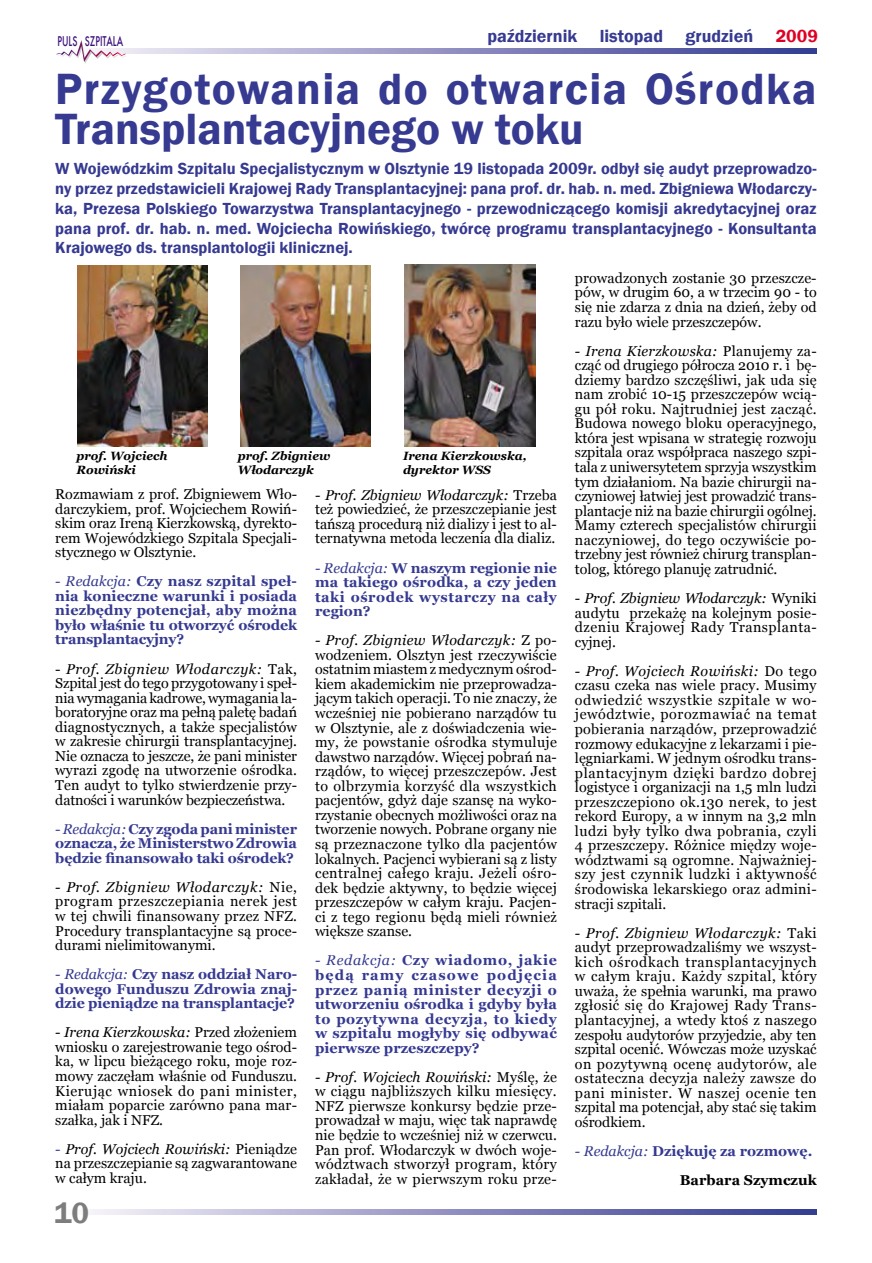
<style>
.page{position:relative;width:872px;height:1263px;background:#fff}
.page>*{position:absolute;margin:0;border:0;box-sizing:border-box;transform-origin:0 0}
.t1{font:600 45px/40.5px "Franklin Gothic";letter-spacing:.025em;color:#363a90}
.t2{font:600 30px "Franklin Gothic";color:#7d7d7d}
.t3{font:600 18px "Franklin Gothic";color:#363a90}
.t4{font:600 16.5px/19.8px "Franklin Gothic";color:#363a90;text-align:justify}
.t5{font:500 14.7px "Futura TEE";color:#3d107b;scale:.67 1}
.t6{font:14.25px/14.5px "Georgia";color:#000;text-align:justify}
.t7{font:700 14.25px/14.5px "Georgia";color:#363a90;text-align:justify}
.t8{font:italic 700 12px/13.5px "Georgia";color:#000}
.s1{color:#df0024}
.s2{font-weight:400;font-style:italic}
.s3{font-style:italic}
.s4{font-style:italic;color:#363a90}
.s5{color:#000}
</style>
<div class="page">
<svg style="left:126px;top:49px;width:691px;height:4px;background:#8d8dc0"></svg>
<svg style="left:89px;top:1210px;width:728px;height:4px;background:#9292c3"></svg>
<svg style="left:57px;top:40px;width:69px;height:23px"></svg>
<img style="left:240px;top:266px;width:131px;height:180px">
<img style="left:77px;top:265px;width:131px;height:182px">
<img style="left:404px;top:264px;width:131px;height:182px">
<p class="t5" style="left:57px;top:32px;width:100px">PULS SZPITALA</p>
<p class="t3" style="left:487px;top:25px;width:177px">październik listopad</p>
<p class="t3" style="left:685px;top:25px;width:134px">grudzień <span class="s1">2009</span></p>
<h1 class="t1" style="left:55px;top:69px;width:762px">Przygotowania do otwarcia Ośrodka<br>Transplantacyjnego w toku</h1>
<p class="t4" style="left:55px;top:159px;width:763px">W Wojewódzkim Szpitalu Specjalistycznym w Olsztynie 19 listopada 2009r. odbył się audyt przeprowadzo&shy;ny przez przedstawicieli Krajowej Rady Transplantacyjnej: pana prof. dr. hab. n. med. Zbigniewa Włodarczy&shy;ka, Prezesa Polskiego Towarzystwa Transplantacyjnego - przewodniczącego komisji akredytacyjnej oraz pana prof. dr. hab. n. med. Wojciecha Rowińskiego, twórcę programu transplantacyjnego - Konsultanta Krajowego ds. transplantologii klinicznej.</p>
<p class="t8" style="left:77px;top:449px;width:93px">prof. Wojciech<br>Rowiński</p>
<p class="t8" style="left:403px;top:449px;width:125px">Irena Kierzkowska, dyrektor WSS</p>
<p class="t8" style="left:238px;top:449px;width:94px">prof. Zbigniew<br>Włodarczyk</p>
<p class="t6" style="left:55px;top:487px;width:243px">Rozmawiam z prof. Zbigniewem Wło&shy;darczykiem, prof. Wojciechem Rowiń&shy;skim oraz Ireną Kierzkowską, dyrekto&shy;rem Wojewódzkiego Szpitala Specjali&shy;stycznego w Olsztynie.</p>
<p class="t7" style="left:55px;top:574px;width:243px"><span class="s2">- Redakcja:</span> Czy nasz szpital speł&shy;nia konieczne warunki i posiada niezbędny potencjał, aby można było właśnie tu otworzyć ośrodek transplantacyjny?</p>
<p class="t6" style="left:55px;top:661px;width:243px"><span class="s3">- Prof. Zbigniew Włodarczyk:</span> Tak, Szpital jest do tego przygotowany i speł&shy;nia wymagania kadrowe, wymagania la&shy;boratoryjne oraz ma pełną paletę badań diagnostycznych, a także specjalistów w zakresie chirurgii transplantacyjnej.<br>Nie oznacza to jeszcze, że pani minister wyrazi zgodę na utworzenie ośrodka.<br>Ten audyt to tylko stwierdzenie przy&shy;datności i warunków bezpieczeństwa.</p>
<p class="t7" style="left:55px;top:821px;width:243px"><span class="s2">- Redakcja:</span> Czy zgoda pani minister oznacza, że Ministerstwo Zdrowia będzie finansowało taki ośrodek?</p>
<p class="t6" style="left:55px;top:880px;width:243px"><span class="s3">- Prof. Zbigniew Włodarczyk:</span> Nie, program przeszczepiania nerek jest w tej chwili finansowany przez NFZ.<br>Procedury transplantacyjne są proce&shy;durami nielimitowanymi.</p>
<p class="t7" style="left:55px;top:967px;width:243px"><span class="s2">- Redakcja:</span> Czy nasz oddział Naro&shy;dowego Funduszu Zdrowia znaj&shy;dzie pieniądze na transplantacje?</p>
<p class="t6" style="left:55px;top:1025px;width:243px"><span class="s3">- Irena Kierzkowska:</span> Przed złożeniem wniosku o zarejestrowanie tego ośrod&shy;ka, w lipcu bieżącego roku, moje roz&shy;mowy zaczęłam właśnie od Funduszu.<br>Kierując wniosek do pani minister, miałam poparcie zarówno pana mar&shy;szałka, jak i NFZ.</p>
<p class="t6" style="left:55px;top:1141px;width:243px"><span class="s4">-</span> <span class="s3">Prof. Wojciech Rowiński:</span> Pieniądze na przeszczepianie są zagwarantowane w całym kraju.</p>
<h2 class="t2" style="left:54px;top:1195px;width:36px">10</h2>
<p class="t6" style="left:315px;top:487px;width:243px"><span class="s3">- Prof. Zbigniew Włodarczyk:</span> Trzeba też powiedzieć, że przeszczepianie jest tańszą procedurą niż dializy i jest to al&shy;ternatywna metoda leczenia dla dializ.</p>
<p class="t7" style="left:315px;top:560px;width:243px"><span class="s2">- Redakcja:</span> W naszym regionie nie ma takiego ośrodka, a czy jeden taki ośrodek wystarczy na cały region?</p>
<p class="t6" style="left:315px;top:633px;width:243px"><span class="s3">- Prof. Zbigniew Włodarczyk:</span> Z po&shy;wodzeniem. Olsztyn jest rzeczywiście ostatnim miastem z medycznym ośrod&shy;kiem akademickim nie przeprowadza&shy;jącym takich operacji. To nie znaczy, że wcześniej nie pobierano narządów tu w Olsztynie, ale z doświadczenia wie&shy;my, że powstanie ośrodka stymuluje dawstwo narządów. Więcej pobrań na&shy;rządów, to więcej przeszczepów. Jest to olbrzymia korzyść dla wszystkich pacjentów, gdyż daje szansę na wyko&shy;rzystanie obecnych możliwości oraz na tworzenie nowych. Pobrane organy nie są przeznaczone tylko dla pacjentów lokalnych. Pacjenci wybierani są z listy centralnej całego kraju. Jeżeli ośro&shy;dek będzie aktywny, to będzie więcej przeszczepów w całym kraju. Pacjen&shy;ci z tego regionu będą mieli również większe szanse.</p>
<p class="t7" style="left:315px;top:953px;width:243px"><span class="s2">- Redakcja:</span> Czy wiadomo, jakie będą ramy czasowe podjęcia przez panią minister decyzji o utworzeniu ośrodka i gdyby była to pozytywna decyzja, to kiedy w szpitalu mogłyby się odbywać pierwsze przeszczepy?</p>
<p class="t6" style="left:315px;top:1069px;width:243px"><span class="s3">- Prof. Wojciech Rowiński:</span> Myślę, że w ciągu najbliższych kilku miesięcy.<br>NFZ pierwsze konkursy będzie prze&shy;prowadzał w maju, więc tak naprawdę nie będzie to wcześniej niż w czerwcu.<br>Pan prof. Włodarczyk w dwóch woje&shy;wództwach stworzył program, który zakładał, że w pierwszym roku prze-</p>
<p class="t6" style="left:575px;top:271px;width:243px">prowadzonych zostanie 30 przeszcze&shy;pów, w drugim 60, a w trzecim 90 - to się nie zdarza z dnia na dzień, żeby od razu było wiele przeszczepów.</p>
<p class="t6" style="left:575px;top:343px;width:243px"><span class="s3">- Irena Kierzkowska:</span> Planujemy za&shy;cząć od drugiego półrocza 2010 r. i bę&shy;dziemy bardzo szczęśliwi, jak uda się nam zrobić 10-15 przeszczepów wcią&shy;gu pół roku. Najtrudniej jest zacząć.<br>Budowa nowego bloku operacyjnego, która jest wpisana w strategię rozwoju szpitala oraz współpraca naszego szpi&shy;tala z uniwersytetem sprzyja wszystkim tym działaniom. Na bazie chirurgii na&shy;czyniowej łatwiej jest prowadzić trans&shy;plantacje niż na bazie chirurgii ogólnej.<br>Mamy czterech specjalistów chirurgii naczyniowej, do tego oczywiście po&shy;trzebny jest również chirurg transplan&shy;tolog, którego planuję zatrudnić.</p>
<p class="t6" style="left:575px;top:591px;width:243px"><span class="s3">- Prof. Zbigniew Włodarczyk:</span> Wyniki audytu przekażę na kolejnym posie&shy;dzeniu Krajowej Rady Transplanta&shy;cyjnej.</p>
<p class="t6" style="left:575px;top:663px;width:243px"><span class="s3">- Prof. Wojciech Rowiński:</span> Do tego czasu czeka nas wiele pracy. Musimy odwiedzić wszystkie szpitale w wo&shy;jewództwie, porozmawiać na temat pobierania narządów, przeprowadzić rozmowy edukacyjne z lekarzami i pie&shy;lęgniarkami. W jednym ośrodku trans&shy;plantacyjnym dzięki bardzo dobrej logistyce i organizacji na 1,5 mln ludzi przeszczepiono ok.130 nerek, to jest rekord Europy, a w innym na 3,2 mln ludzi były tylko dwa pobrania, czyli 4 przeszczepy. Różnice między woje&shy;wództwami są ogromne. Najważniej&shy;szy jest czynnik ludzki i aktywność środowiska lekarskiego oraz admini&shy;stracji szpitali.</p>
<p class="t6" style="left:575px;top:925px;width:243px"><span class="s3">- Prof. Zbigniew Włodarczyk:</span> Taki audyt przeprowadzaliśmy we wszyst&shy;kich ośrodkach transplantacyjnych w całym kraju. Każdy szpital, który uważa, że spełnia warunki, ma prawo zgłosić się do Krajowej Rady Trans&shy;plantacyjnej, a wtedy ktoś z naszego zespołu audytorów przyjedzie, aby ten szpital ocenić. Wówczas może uzyskać on pozytywną ocenę audytorów, ale ostateczna decyzja należy zawsze do pani minister. W naszej ocenie ten szpital ma potencjał, aby stać się takim ośrodkiem.</p>
<p class="t7" style="left:680px;top:1136px;width:138px;line-height:29.1px;text-indent:-105px"><span class="s2">- Redakcja:</span> Dziękuję za rozmowę.<br><span class="s5">Barbara Szymczuk</span></p>
</div>
